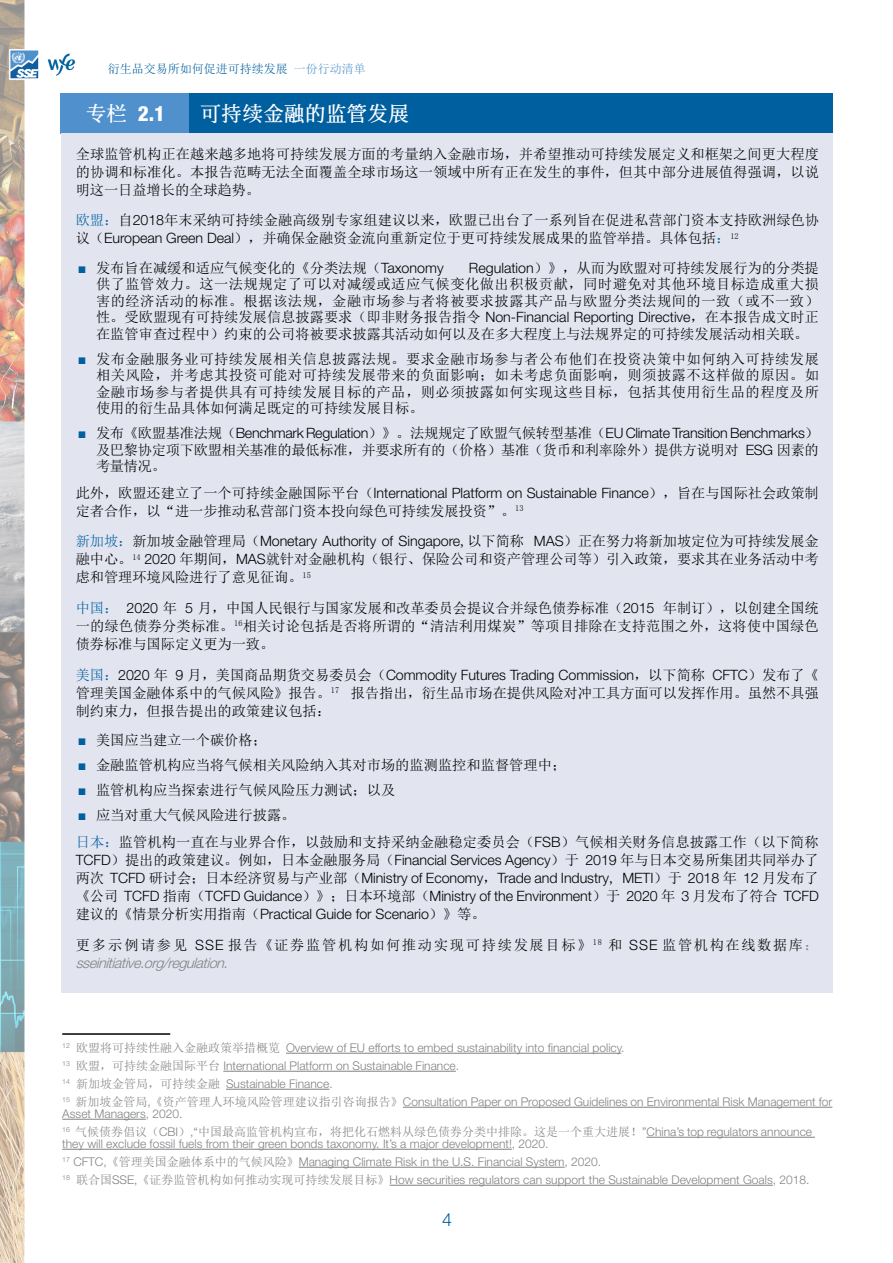
<style>
.page{position:relative;width:893px;height:1263px;background:#fff}
.page>*{position:absolute;margin:0;border:0;box-sizing:border-box;transform-origin:0 0}
.t1{font:700 21px "Sim Song";letter-spacing:-.005em;color:#fff}
.t2{font:800 condensed 21px "Helvetica Neue LT Std";color:#fff}
.t3{font:300 18px "Helvetica Neue LT Std";color:#005f9f}
.t4{font:14.25px/18px "Sim Sun";color:#000}
.t5{font:300 14.25px/18px "Helvetica Neue LT Std";letter-spacing:-.005em;color:#000;text-align:justify}
.t6{font:14.25px/16.5px "Sim Sun";letter-spacing:-.02em;color:#000}
.t7{font:14.25px "Sim Sun";letter-spacing:.12em;color:#000}
.t8{font:italic 300 14.25px "Helvetica Neue LT Std";color:#808285}
.t9{font:300 12px/18px "Helvetica Neue LT Std";color:#808285}
.t10{font:12px "Sim Sun";color:#808285}
.t11{font:12px "Sim Sun";color:#005f9f}
.s1{color:#5091cd}
.s2{font-family:"Sim Song";font-weight:700;font-stretch:normal}
.s3{color:#005f9f}
.s4{font-family:"Helvetica Neue LT Std";font-weight:300}
.s5{color:#015b8e}
.s6{font-family:"Arial Narrow";color:#005f9f}
.s7{font-family:"Arial Narrow";font-weight:400;color:#005f9f}
.s8{font-family:"Sim Sun";font-weight:400}
.s9{font-family:"Sim Sun";font-weight:400;color:#005f9f}
.s10{color:#808285}
</style>
<div class="page">
<img style="left:0;top:0;width:833px;height:1263px">
<img style="left:47px;top:51px;width:31px;height:28px">
<div style="left:61px;top:93px;width:128px;height:40px;background:#5091cd"></div>
<div style="left:189px;top:93px;width:643px;height:40px;background:#005f9f"></div>
<div style="left:61px;top:134px;width:771px;height:859px;background:#e2e5f0"></div>
<hr style="left:62px;top:1033px;width:108px;height:2px;background:#000">
<hr style="left:286px;top:1053px;width:335px;height:1px;background:#808285">
<hr style="left:223px;top:1071px;width:233px;height:1px;background:#808285">
<hr style="left:226px;top:1089px;width:103px;height:1px;background:#808285">
<hr style="left:403px;top:1107px;width:429px;height:1px;background:#808285">
<hr style="left:62px;top:1119px;width:84px;height:1px;background:#808285">
<hr style="left:647px;top:1137px;width:168px;height:1px;background:#808285">
<hr style="left:62px;top:1149px;width:450px;height:1px;background:#808285">
<hr style="left:299px;top:1167px;width:266px;height:1px;background:#808285">
<hr style="left:390px;top:1185px;width:383px;height:1px;background:#808285">
<p class="t11" style="left:108px;top:63px;width:259px">衍生品交易所如何促进可持续发展 <span class="s1">一份行动清单</span></p>
<h1 class="t2" style="left:86px;top:100px;width:81px"><span class="s2">专栏</span> 2.1</h1>
<h1 class="t1" style="left:200px;top:103px;width:211px">可持续金融的监管发展</h1>
<p class="t4" style="left:76px;top:144px;width:745px;text-align:justify">全球监管机构正在越来越多地将可持续发展方面的考量纳入金融市场，并希望推动可持续发展定义和框架之间更大程度的协调和标准化。本报告范畴无法全面覆盖全球市场这一领域中所有正在发生的事件，但其中部分进展值得强调，以说明这一日益增长的全球趋势。</p>
<p class="t4" style="left:76px;top:211px;width:745px"><span class="s3">欧盟：</span>自<span class="s4">2018</span>年末采纳可持续金融高级别专家组建议以来，欧盟已出台了一系列旨在促进私营部门资本支持欧洲绿色协议（<span class="s4">European Green Deal</span>），并确保金融资金流向重新定位于更可持续发展成果的监管举措。具体包括<span class="s5">：</span><sup>12</sup></p>
<p class="t4" style="left:79px;top:258px;width:366px"><span class="s6">■</span> 发布旨在减缓和适应气候变化的《分类法规（<span class="s4">Taxonomy</span></p>
<p class="t4" style="left:96px;top:259px;width:724px;line-height:16.5px;text-align:justify;text-indent:373px"><span class="s4">Regulation</span>）》，从而为欧盟对可持续发展行为的分类提供了监管效力。这一法规规定了可以对减缓或适应气候变化做出积极贡献，同时避免对其他环境目标造成重大损害的经济活动的标准。根据该法规，金融市场参与者将被要求披露其产品与欧盟分类法规间的一致（或不一致）性。受欧盟现有可持续发展信息披露要求（即非财务报告指令 <span class="s4">Non-Financial Reporting Directive</span>，在本报告成文时正在监管审查过程中）约束的公司将被要求披露其活动如何以及在多大程度上与法规界定的可持续发展活动相关联。</p>
<p class="t4" style="left:96px;top:350px;width:724px;line-height:16.5px;text-align:justify;text-indent:-17px"><span class="s6">■</span> 发布金融服务业可持续发展相关信息披露法规。要求金融市场参与者公布他们在投资决策中如何纳入可持续发展相关风险，并考虑其投资可能对可持续发展带来的负面影响；如未考虑负面影响，则须披露不这样做的原因。如金融市场参与者提供具有可持续发展目标的产品，则必须披露如何实现这些目标，包括其使用衍生品的程度及所使用的衍生品具体如何满足既定的可持续发展目标。</p>
<p class="t5" style="left:79px;top:424px;width:741px"><span class="s7">■</span> <span class="s8">发布《欧盟基准法规（</span>Benchmark Regulation<span class="s8">）》。法规规定了欧盟气候转型基准（</span>EU Climate Transition Benchmarks<span class="s8">）</span></p>
<p class="t6" style="left:96px;top:441px;width:724px">及巴黎协定项下欧盟相关基准的最低标准，并要求所有的（价格）基准（货币和利率除外）提供方说明对 <span class="s4">ESG</span> 因素的考量情况。</p>
<p class="t5" style="left:76px;top:483px;width:745px"><span class="s8">此外，欧盟还建立了一个可持续金融国际平台（</span>International Platform on Sustainable Finance<span class="s8">），旨在与国际社会政策制</span></p>
<p class="t4" style="left:76px;top:495px;width:745px;line-height:30.8px">定者合作，以“进一步推动私营部门资本投向绿色可持续发展投资”。<sup>13<br></sup><span class="s3">新加坡：</span>新加坡金融管理局（<span class="s4">Monetary Authority of Singapore</span>,以下简称 <span class="s4">MAS</span>）正在努力将新加坡定位为可持续发展金</p>
<p class="t4" style="left:76px;top:550px;width:745px">融中心。<sup>14</sup> <span class="s4">2020</span> 年期间，<span class="s4">MAS</span>就针对金融机构（银行、保险公司和资产管理公司等）引入政策，要求其在业务活动中考虑和管理环境风险进行了意见征询。<sup>15</sup></p>
<p class="t4" style="left:76px;top:599px;width:745px;text-align:justify"><span class="s3">中国：</span> <span class="s4">2020</span> 年 <span class="s4">5</span> 月，中国人民银行与国家发展和改革委员会提议合并绿色债券标准（<span class="s4">2015</span> 年制订），以创建全国统一的绿色债券分类标准。<sup>16</sup>相关讨论包括是否将所谓的“清洁利用煤炭”等项目排除在支持范围之外，这将使中国绿色债券标准与国际定义更为一致。</p>
<p class="t5" style="left:76px;top:665px;width:745px"><span class="s9">美国：</span>2020 <span class="s8">年</span> 9 <span class="s8">月，美国商品期货交易委员会（</span>Commodity Futures Trading Commission<span class="s8">，以下简称</span> CFTC<span class="s8">）发布了《</span></p>
<p class="t4" style="left:76px;top:684px;width:745px">管理美国金融体系中的气候风险》报告。<sup>17</sup> 报告指出，衍生品市场在提供风险对冲工具方面可以发挥作用。虽然不具强制约束力，但报告提出的政策建议包括：</p>
<p class="t4" style="left:79px;top:731px;width:190px"><span class="s6">■</span> 美国应当建立一个碳价格；</p>
<p class="t4" style="left:79px;top:756px;width:489px"><span class="s6">■</span> 金融监管机构应当将气候相关风险纳入其对市场的监测监控和监督管理中；</p>
<p class="t4" style="left:79px;top:781px;width:318px"><span class="s6">■</span> 监管机构应当探索进行气候风险压力测试；以及</p>
<p class="t4" style="left:76px;top:802px;width:744px;line-height:26.5px"><span class="s6">■</span> 应当对重大气候风险进行披露。<br><span class="s3">日本：</span>监管机构一直在与业界合作，以鼓励和支持采纳金融稳定委员会（<span class="s4">FSB</span>）气候相关财务信息披露工作（以下简称</p>
<p class="t4" style="left:76px;top:851px;width:745px"><span class="s4">TCFD</span>）提出的政策建议。例如，日本金融服务局（<span class="s4">Financial Services Agency</span>）于 <span class="s4">2019</span> 年与日本交易所集团共同举办了</p>
<p class="t5" style="left:76px;top:868px;width:745px"><span class="s8">两次</span> TCFD <span class="s8">研讨会；日本经济贸易与产业部（</span>Ministry of Economy<span class="s8">，</span>Trade and Industry<span class="s8">,</span> METI<span class="s8">）于</span> 2018 <span class="s8">年</span> 12 <span class="s8">月发布了《公司</span> TCFD <span class="s8">指南（</span>TCFD Guidance<span class="s8">）》；日本环境部（</span>Ministry of the Environment<span class="s8">）于</span> 2020 <span class="s8">年</span> 3 <span class="s8">月发布了符合</span> TCFD<span class="s8">建议的《情景分析实用指南（</span>Practical Guide for Scenario<span class="s8">）》等。</span></p>
<p class="t7" style="left:76px;top:937px;width:745px">更多示例请参见 <span class="s4">SSE</span> 报告《证券监管机构如何推动实现可持续发展目标》<sup>18</sup> 和 <span class="s4">SSE</span> 监管机构在线数据库<span class="s10">：</span></p>
<p class="t8" style="left:76px;top:954px;width:158px">sseinitiative.org/regulation.</p>
<p class="t9" style="left:62px;top:1038px;width:772px"><sup>12</sup> <span class="s8">欧盟将可持续性融入金融政策举措概览</span> Overview of EU efforts to embed sustainability into financial policy.<br><sup>13</sup> <span class="s8">欧盟，可持续金融国际平台</span> International Platform on Sustainable Finance.<br><sup>14</sup> <span class="s8">新加坡金管局，可持续金融</span> Sustainable Finance.<br><sup>15</sup> <span class="s8">新加坡金管局</span>,<span class="s8">《资产管理人环境风险管理建议指引咨询报告》</span>Consultation Paper on Proposed Guidelines on Environmental Risk Management for</p>
<p class="t9" style="left:62px;top:1104px;width:122px">Asset Managers, 2020.</p>
<p class="t10" style="left:62px;top:1126px;width:751px"><sup>16</sup> 气候债券倡议（<span class="s4">CBI</span>）<span class="s4">,“</span>中国最高监管机构宣布，将把化石燃料从绿色债券分类中排除。这是一个重大进展！<span class="s4">”China’s top regulators announce</span></p>
<p class="t9" style="left:62px;top:1134px;width:749px">they will exclude fossil fuels from their green bonds taxonomy. It’s a major development!, 2020.<br><sup>17</sup> CFTC,<span class="s8">《管理美国金融体系中的气候风险》</span>Managing Climate Risk in the U.S. Financial System, 2020.<br><sup>18</sup> <span class="s8">联合国</span>SSE,<span class="s8">《证券监管机构如何推动实现可持续发展目标》</span>How securities regulators can support the Sustainable Development Goals, 2018.</p>
<p class="t3" style="left:442px;top:1208px;width:12px">4</p>
</div>
